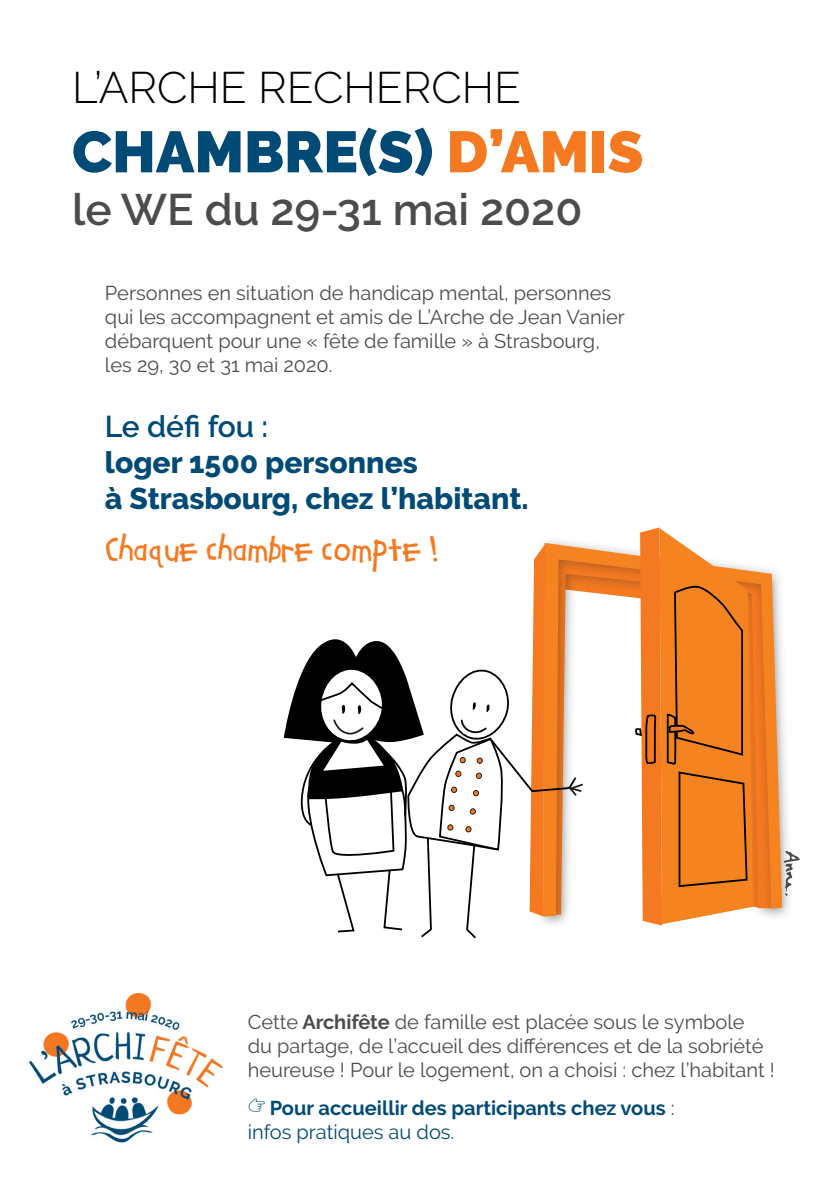
<style>
.page{position:relative;width:840px;height:1191px;background:#fff}
.page>*{position:absolute;margin:0;border:0;box-sizing:border-box;transform-origin:0 0}
.t1{font:900 58px "Raleway";color:#004b76}
.t2{font:600 44px "Raleway";color:#4b4c4d}
.t3{font:300 44px "Raleway";color:#000}
.t4{font:800 30px "Raleway";color:#004b76}
.t5{font:600 30px "Raleway";letter-spacing:-.005em;color:#004b76}
.t6{font:28px "Agrafie Com";color:#f47921}
.t7{font:20px/24px "Raleway";color:#4b4c4d}
.t8{font:700 20px "Raleway";color:#004b76}
.t9{font:20px "Raleway";color:#004b76}
.s1{color:#f47921}
.s2{font-weight:700}
.s3{font-weight:400}
</style>
<div class="page">
<svg style="left:794px;top:855px;width:5px;height:6px"></svg>
<img style="left:28px;top:992px;width:195px;height:151px">
<div style="left:533px;top:534px;width:261px;height:395px;background:#231f20;opacity:.35"></div>
<svg style="left:761px;top:543px;width:20px;height:373px;background:#ed9b57"></svg>
<svg style="left:283px;top:527px;width:478px;height:412px"></svg>
<p class="t3" style="left:72px;top:62px;width:450px">L’ARCHE RECHERCHE</p>
<p class="t1" style="left:72px;top:118px;width:572px">CHAMBRE(S) <span class="s1">D’AMIS</span></p>
<p class="t2" style="left:72px;top:184px;width:511px">le WE du 29-31 mai 2020</p>
<p class="t7" style="left:105px;top:280px;width:521px">Personnes en situation de handicap mental, personnes qui les accompagnent et amis de L’Arche de Jean Vanier débarquent pour une « fête de famille » à Strasbourg, les 29, 30 et 31 mai 2020.</p>
<p class="t5" style="left:105px;top:409px;width:165px">Le défi fou :</p>
<p class="t4" style="left:105px;top:445px;width:314px">loger 1500 personnes</p>
<p class="t4" style="left:105px;top:481px;width:425px">à Strasbourg, chez l’habitant.</p>
<p class="t6" style="left:105px;top:530px;width:335px">Chaque chambre compte !</p>
<p class="t7" style="left:248px;top:1010px;width:528px">Cette <span class="s2">Archifête</span> de famille est placée sous le symbole<br>du partage, de l’accueil des différences et de la sobriété heureuse ! Pour le logement, on a choisi : chez l’habitant !</p>
<p class="t8" style="left:269px;top:1096px;width:406px">Pour accueillir des participants chez vous <span class="s3">:</span></p>
<p class="t9" style="left:248px;top:1120px;width:208px">infos pratiques au dos.</p>
</div>
